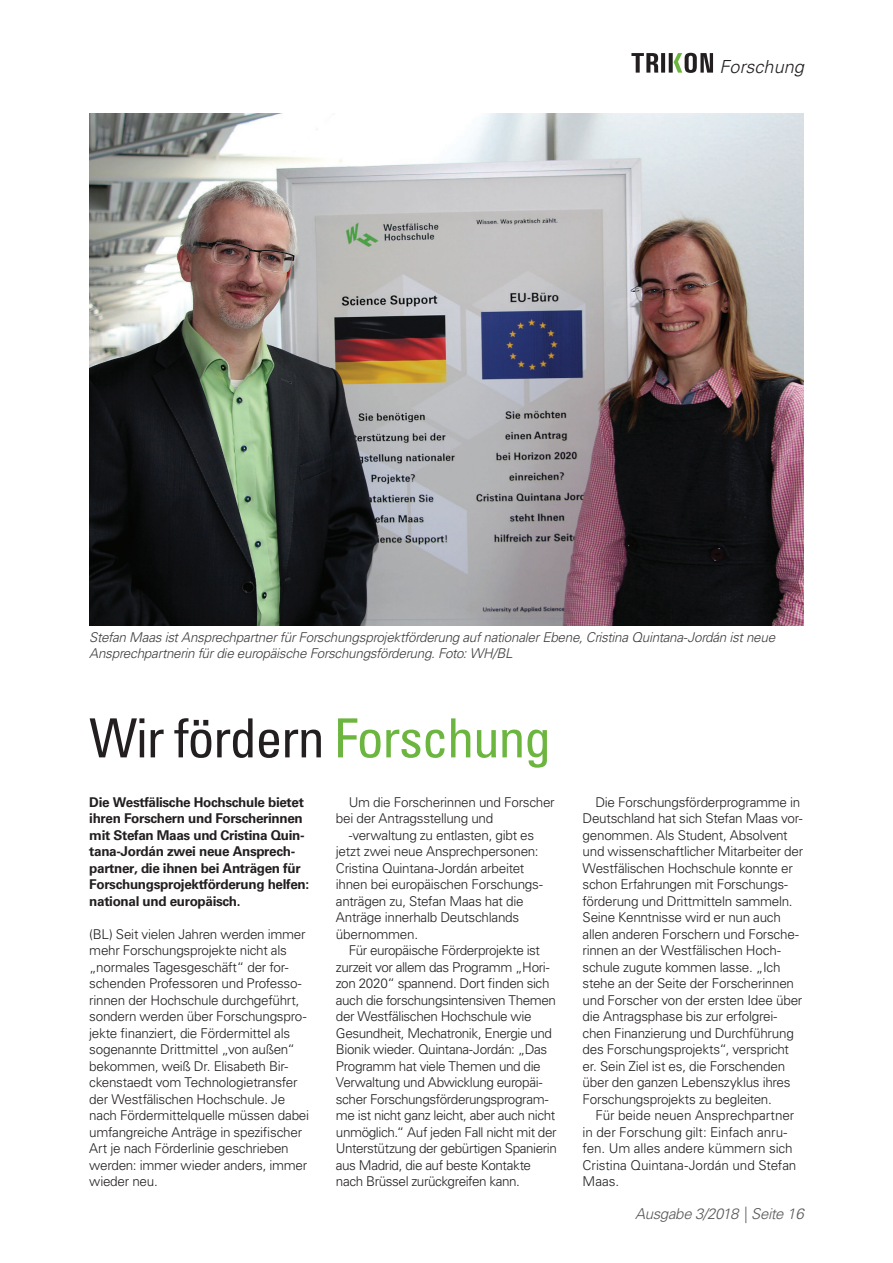
<style>
.page{position:relative;width:893px;height:1263px;background:#fff}
.page>*{position:absolute;margin:0;border:0;box-sizing:border-box;transform-origin:0 0}
.t1{font:condensed 54px "Univers LT Std";letter-spacing:-.025em;color:#231f20}
.t2{font:italic 300 18px "Univers LT Std";color:#231f20}
.t3{font:italic 300 15px "Univers LT Std";letter-spacing:-.025em;color:#57585a}
.t4{font:300 13.5px/16.5px "Univers LT Std";letter-spacing:-.02em;color:#231f20}
.t5{font:700 13.5px/16.5px "Univers LT Std";letter-spacing:-.025em;color:#231f20}
.t6{font:italic 300 13.5px/16.5px "Univers LT Std";letter-spacing:-.02em;color:#3e3e3f}
.s1{color:#6cb640}
</style>
<div class="page">
<svg style="left:631px;top:53px;width:82px;height:20px"></svg>
<img style="left:89px;top:114px;width:715px;height:511px">
<h2 class="t2" style="left:720px;top:56px;width:86px">Forschung</h2>
<p class="t6" style="left:89px;top:629px;width:687px">Stefan Maas ist Ansprechpartner für Forschungsprojektförderung auf nationaler Ebene, Cristina Quintana-Jordán ist neue<br>Ansprechpartnerin für die europäische Forschungsförderung. Foto: WH/BL</p>
<h1 class="t1" style="left:89px;top:704px;width:463px">Wir fördern <span class="s1">Forschung</span></h1>
<p class="t5" style="left:89px;top:794px;width:221px">Die Westfälische Hochschule bietet ihren Forschern und Forscherinnen mit Stefan Maas und Cristina Quin&shy;tana-Jordán zwei neue Ansprech&shy;partner, die ihnen bei Anträgen für Forschungsprojektförderung helfen: national und europäisch.</p>
<p class="t4" style="left:349px;top:794px;width:208px">Um die Forscherinnen und Forscher</p>
<p class="t4" style="left:336px;top:810px;width:159px">bei der Antragsstellung und</p>
<p class="t4" style="left:349px;top:827px;width:187px">-verwaltung zu entlasten, gibt es</p>
<p class="t4" style="left:336px;top:843px;width:204px">jetzt zwei neue Ansprechpersonen:</p>
<p class="t4" style="left:336px;top:860px;width:190px">Cristina Quintana-Jordán arbeitet</p>
<p class="t4" style="left:336px;top:876px;width:208px">ihnen bei europäischen Forschungs-</p>
<p class="t4" style="left:336px;top:893px;width:189px">anträgen zu, Stefan Maas hat die</p>
<p class="t4" style="left:336px;top:909px;width:185px">Anträge innerhalb Deutschlands</p>
<p class="t4" style="left:336px;top:926px;width:84px">übernommen.</p>
<p class="t4" style="left:349px;top:942px;width:193px">Für europäische Förderprojekte ist</p>
<p class="t4" style="left:336px;top:959px;width:215px">zurzeit vor allem das Programm „Hori-</p>
<p class="t4" style="left:336px;top:975px;width:215px">zon 2020“ spannend. Dort finden sich</p>
<p class="t4" style="left:336px;top:992px;width:222px">auch die forschungsintensiven Themen</p>
<p class="t4" style="left:336px;top:1008px;width:197px">der Westfälischen Hochschule wie</p>
<p class="t4" style="left:336px;top:1025px;width:218px">Gesundheit, Mechatronik, Energie und</p>
<p class="t4" style="left:336px;top:1041px;width:213px">Bionik wieder. Quintana-Jordán: „Das</p>
<p class="t4" style="left:336px;top:1058px;width:206px">Programm hat viele Themen und die</p>
<p class="t4" style="left:336px;top:1074px;width:208px">Verwaltung und Abwicklung europäi-</p>
<p class="t4" style="left:336px;top:1091px;width:214px">scher Forschungsförderungsprogram-</p>
<p class="t4" style="left:336px;top:1107px;width:221px">me ist nicht ganz leicht, aber auch nicht</p>
<p class="t4" style="left:336px;top:1124px;width:222px">unmöglich.“ Auf jeden Fall nicht mit der</p>
<p class="t4" style="left:336px;top:1140px;width:223px">Unterstützung der gebürtigen Spanierin</p>
<p class="t4" style="left:336px;top:1157px;width:197px">aus Madrid, die auf beste Kontakte</p>
<p class="t4" style="left:336px;top:1173px;width:186px">nach Brüssel zurückgreifen kann.</p>
<p class="t4" style="left:89px;top:926px;width:221px">(BL) Seit vielen Jahren werden immer mehr Forschungsprojekte nicht als „normales Tagesgeschäft“ der for&shy;schenden Professoren und Professo&shy;rinnen der Hochschule durchgeführt, sondern werden über Forschungspro&shy;jekte finanziert, die Fördermittel als sogenannte Drittmittel „von außen“ bekommen, weiß Dr. Elisabeth Bir&shy;ckenstaedt vom Technologietransfer der Westfälischen Hochschule. Je nach Fördermittelquelle müssen dabei umfangreiche Anträge in spezifischer Art je nach Förderlinie geschrieben werden: immer wieder anders, immer wieder neu.</p>
<p class="t4" style="left:583px;top:794px;width:222px;text-indent:13px">Die Forschungsförderprogramme in Deutschland hat sich Stefan Maas vor&shy;genommen. Als Student, Absolvent und wissenschaftlicher Mitarbeiter der Westfälischen Hochschule konnte er schon Erfahrungen mit Forschungs&shy;förderung und Drittmitteln sammeln.<br>Seine Kenntnisse wird er nun auch allen anderen Forschern und Forsche&shy;rinnen an der Westfälischen Hoch&shy;schule zugute kommen lasse. „Ich stehe an der Seite der Forscherinnen und Forscher von der ersten Idee über die Antragsphase bis zur erfolgrei&shy;chen Finanzierung und Durchführung des Forschungsprojekts“, verspricht er. Sein Ziel ist es, die Forschenden über den ganzen Lebenszyklus ihres Forschungsprojekts zu begleiten.</p>
<p class="t4" style="left:583px;top:1107px;width:215px;text-indent:13px">Für beide neuen Ansprechpartner in der Forschung gilt: Einfach anru&shy;fen. Um alles andere kümmern sich<br>Cristina Quintana-Jordán und Stefan<br>Maas.</p>
<p class="t3" style="left:635px;top:1205px;width:170px">Ausgabe 3/2018 | Seite 16</p>
</div>
